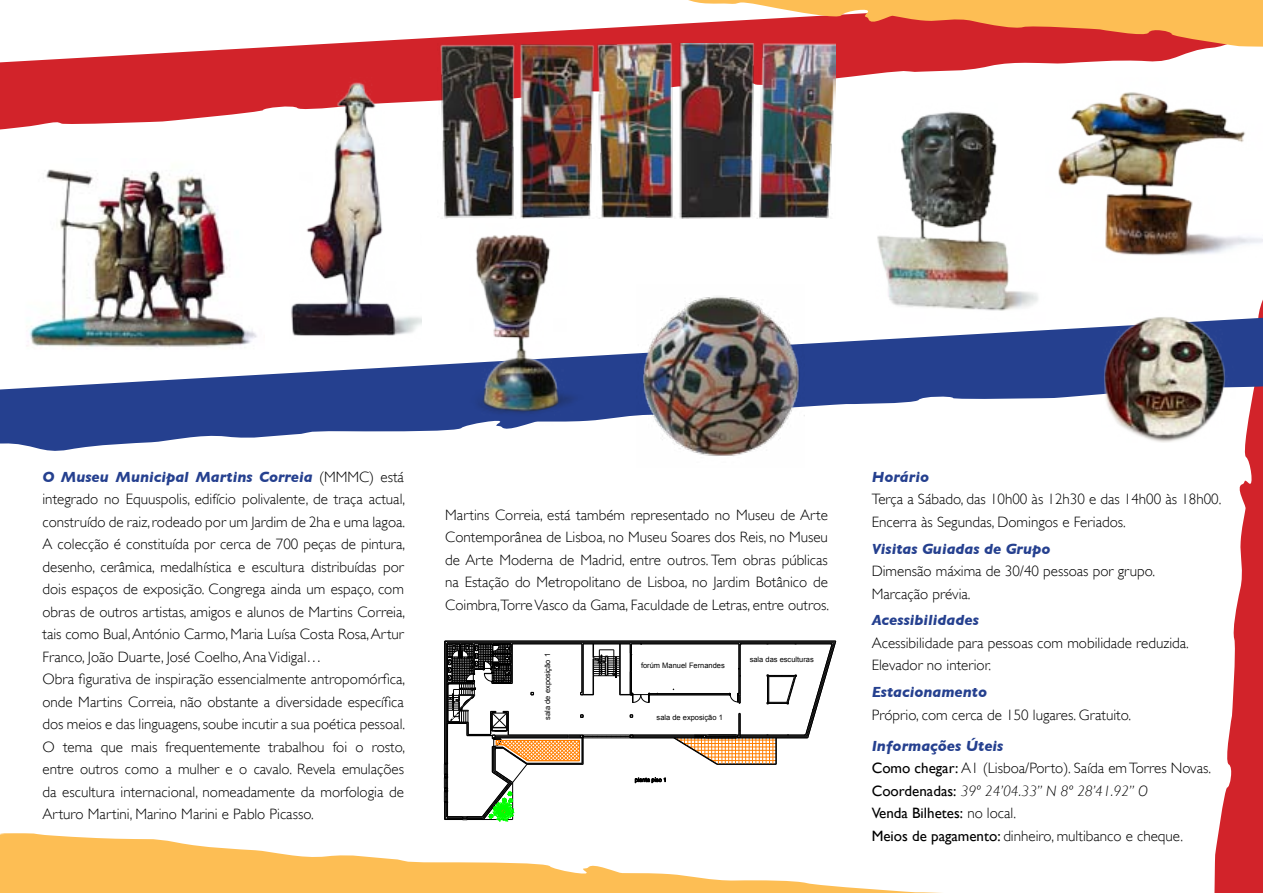
<style>
.page{position:relative;width:1263px;height:893px;background:#fff}
.page>*{position:absolute;margin:0;border:0;box-sizing:border-box;transform-origin:0 0}
.t1{font:300 15px/22.5px "Gill Sans";color:#000}
.t2{font:italic 700 15px "Gill Sans";color:#25408f}
.t3{font:7.5px "Arial";color:#000}
.s1{font-weight:700;font-style:italic;color:#25408f}
.s2{font-weight:400}
.s3{font-style:italic}
</style>
<div class="page">
<svg style="left:0;top:42px;width:1174px;height:88px;fill:#d2232a"></svg>
<img style="left:290px;top:78px;width:131px;height:237px">
<svg style="left:0;top:833px;width:942px;height:60px"></svg>
<svg style="left:1214px;top:299px;width:49px;height:594px;fill:#d2232a"></svg>
<svg style="left:356px;top:0;width:907px;height:58px"></svg>
<svg style="left:0;top:315px;width:1263px;height:143px"></svg>
<img style="left:437px;top:44px;width:399px;height:174px">
<img style="left:854px;top:81px;width:201px;height:268px">
<img style="left:1046px;top:78px;width:217px;height:184px">
<hr style="left:631px;top:643px;width:108px;height:1px;background:#000">
<hr style="left:631px;top:644px;width:108px;height:1px;background:#000">
<hr style="left:447px;top:642px;width:386px;height:1px;background:#000">
<hr style="left:447px;top:641px;width:389px;height:1px;background:#000">
<hr style="left:630px;top:738px;width:76px;height:1px;background:#000">
<hr style="left:630px;top:735px;width:64px;height:1px;background:#000">
<hr style="left:630px;top:737px;width:64px;height:1px;background:#000">
<hr style="left:633px;top:736px;width:61px;height:1px;background:#000">
<hr style="left:739px;top:644px;width:1px;height:50px;background:#000">
<hr style="left:740px;top:644px;width:1px;height:51px;background:#000">
<hr style="left:737px;top:738px;width:71px;height:1px;background:#000">
<hr style="left:737px;top:737px;width:71px;height:1px;background:#000">
<hr style="left:740px;top:736px;width:66px;height:1px;background:#000">
<hr style="left:740px;top:643px;width:92px;height:1px;background:#000">
<hr style="left:740px;top:644px;width:92px;height:1px;background:#000">
<svg style="left:804px;top:640px;width:32px;height:98px"></svg>
<svg style="left:738px;top:668px;width:3px;height:9px"></svg>
<hr style="left:649px;top:693px;width:81px;height:1px;background:#000">
<hr style="left:649px;top:694px;width:81px;height:1px;background:#000">
<hr style="left:651px;top:695px;width:79px;height:1px;background:#000">
<svg style="left:766px;top:674px;width:31px;height:31px"></svg>
<svg style="left:729px;top:692px;width:12px;height:12px"></svg>
<hr style="left:740px;top:735px;width:65px;height:1px;background:#000">
<svg style="left:673px;top:713px;width:104px;height:52px"></svg>
<svg style="left:444px;top:641px;width:222px;height:181px"></svg>
<img style="left:21px;top:169px;width:243px;height:183px">
<img style="left:1055px;top:307px;width:208px;height:135px">
<img style="left:637px;top:296px;width:168px;height:162px">
<img style="left:470px;top:235px;width:121px;height:190px">
<p class="t1" style="left:43px;top:466px;width:364px"><span class="s1">O Museu Municipal Martins Correia</span> (MMMC) está integrado no Equuspolis, edifício polivalente, de traça actual, construído de raiz, rodeado por um Jardim de 2ha e uma lagoa.<br>A colecção é constituída por cerca de 700 peças de pintura, desenho, cerâmica, medalhística e escultura distribuídas por dois espaços de exposição. Congrega ainda um espaço, com obras de outros artistas, amigos e alunos de Martins Correia, tais como Bual, António Carmo, Maria Luísa Costa Rosa, Artur Franco, João Duarte, José Coelho, Ana Vidigal…<br>Obra figurativa de inspiração essencialmente antropomórfica, onde Martins Correia, não obstante a diversidade específica dos meios e das linguagens, soube incutir a sua poética pessoal.<br>O tema que mais frequentemente trabalhou foi o rosto, entre outros como a mulher e o cavalo. Revela emulações da escultura internacional, nomeadamente da morfologia de Arturo Martini, Marino Marini e Pablo Picasso.</p>
<p class="t1" style="left:445px;top:503px;width:385px;text-align:justify">Martins Correia, está também representado no Museu de Arte Contemporânea de Lisboa, no Museu Soares dos Reis, no Museu de Arte Moderna de Madrid, entre outros. Tem obras públicas na Estação do Metropolitano de Lisboa, no Jardim Botânico de Coimbra,Torre Vasco da Gama, Faculdade de Letras, entre outros.</p>
<p class="t3" style="left:543px;top:720px;width:68px;rotate:-90deg">sala de exposição 1</p>
<p class="t3" style="left:641px;top:660px;width:85px">forúm Manuel Fernandes</p>
<p class="t3" style="left:657px;top:712px;width:68px">sala de exposição 1</p>
<p class="t3" style="left:750px;top:655px;width:66px">sala das esculturas</p>
<p class="t2" style="left:872px;top:468px;width:59px">Horário</p>
<p class="t1" style="left:872px;top:488px;width:351px">Terça a Sábado, das 10h00 às 12h30 e das 14h00 às 18h00.<br>Encerra às Segundas, Domingos e Feriados.</p>
<p class="t2" style="left:872px;top:540px;width:180px">Visitas Guiadas de Grupo</p>
<p class="t1" style="left:872px;top:560px;width:285px">Dimensão máxima de 30/40 pessoas por grupo.<br>Marcação prévia.</p>
<p class="t2" style="left:872px;top:611px;width:109px">Acessibilidades</p>
<p class="t1" style="left:872px;top:632px;width:319px">Acessibilidade para pessoas com mobilidade reduzida.<br>Elevador no interior.</p>
<p class="t2" style="left:872px;top:683px;width:117px">Estacionamento</p>
<p class="t1" style="left:872px;top:703px;width:261px">Próprio, com cerca de 150 lugares. Gratuito.</p>
<p class="t1" style="left:872px;top:734px;width:341px"><span class="s1">Informações Úteis<br></span><span class="s2">Como chegar:</span> A1 (Lisboa/Porto). Saída em Torres Novas.<br><span class="s2">Coordenadas:</span> <span class="s3">39º 24’04.33’’ N 8º 28’41.92’’ O<br></span><span class="s2">Venda Bilhetes:</span> no local.<br><span class="s2">Meios de pagamento:</span> dinheiro, multibanco e cheque.</p>
</div>
